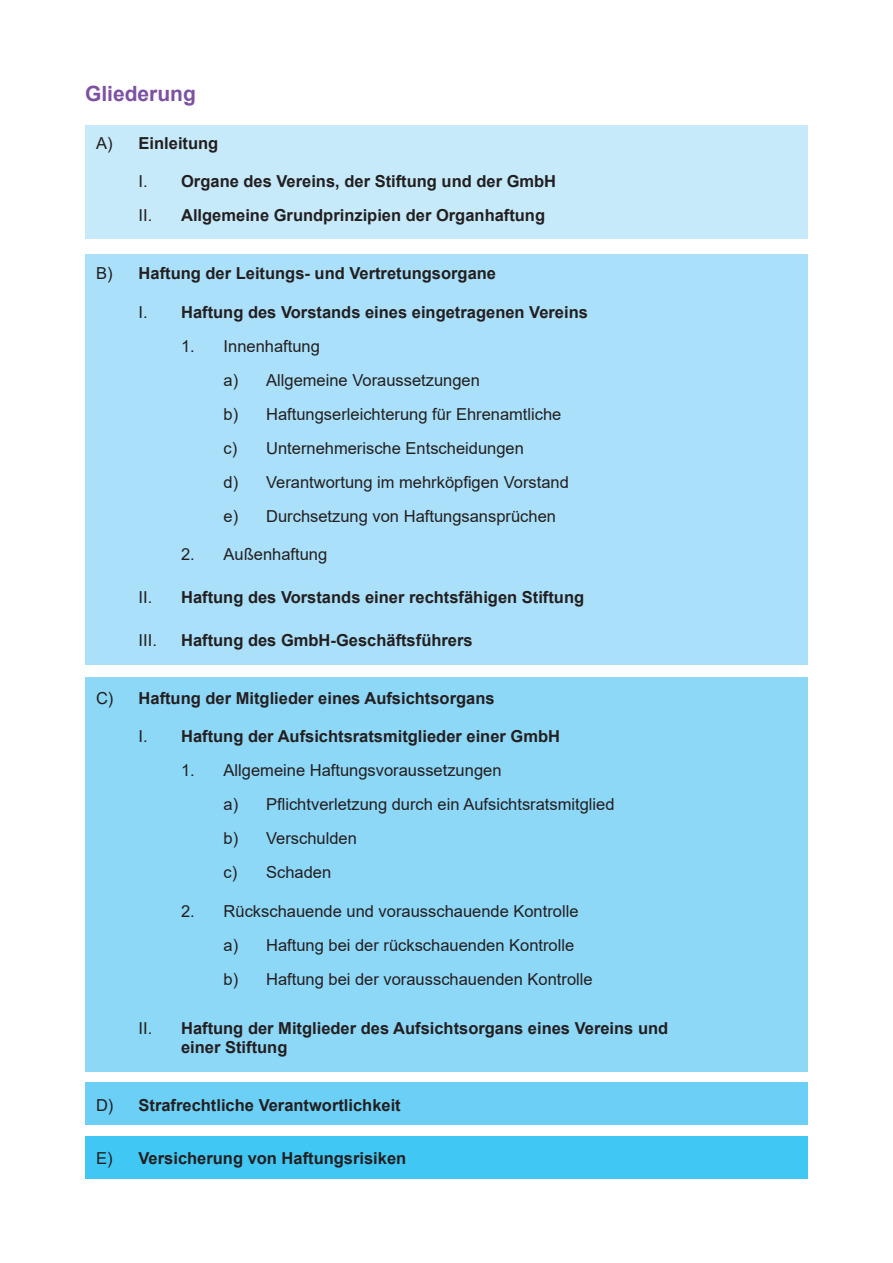
<style>
.page{position:relative;width:893px;height:1263px;background:#fff}
.page>*{position:absolute;margin:0;border:0;box-sizing:border-box;transform-origin:0 0}
.t1{font:700 21px "Arial";color:#7c51a1}
.t2{font:700 16.5px/33.9px "Arial";color:#231f20}
.t3{font:16.5px/33.9px "Arial";color:#231f20}
.s1{font-weight:400}
</style>
<div class="page">
<div style="left:85px;top:1136px;width:723px;height:43px;background:#40c7f4"></div>
<div style="left:85px;top:1082px;width:723px;height:43px;background:#6bcff6"></div>
<div style="left:85px;top:677px;width:723px;height:395px;background:#8dd7f7"></div>
<div style="left:85px;top:254px;width:723px;height:411px;background:#aae0f9"></div>
<div style="left:85px;top:125px;width:723px;height:114px;background:#c6eafa"></div>
<p class="t1" style="left:85px;top:79px;width:112px">Gliederung</p>
<p class="t2" style="left:96px;top:126px;width:124px"><span class="s1">A)</span> Einleitung</p>
<p class="t2" style="left:139px;top:165px;width:419px"><span class="s1">I.</span> Organe des Vereins, der Stiftung und der GmbH<br><span class="s1">II.</span> Allgemeine Grundprinzipien der Organhaftung</p>
<p class="t2" style="left:96px;top:257px;width:402px"><span class="s1">B)</span> Haftung der Leitungs- und Vertretungsorgane</p>
<p class="t2" style="left:139px;top:295px;width:451px"><span class="s1">I.</span> Haftung des Vorstands eines eingetragenen Vereins</p>
<p class="t3" style="left:224px;top:329px;width:347px;text-indent:-43px">1. Innenhaftung<br>a) Allgemeine Voraussetzungen<br>b) Haftungserleichterung für Ehrenamtliche c) Unternehmerische Entscheidungen<br>d) Verantwortung im mehrköpfigen Vorstand e) Durchsetzung von Haftungsansprüchen</p>
<p class="t3" style="left:181px;top:537px;width:148px">2. Außenhaftung</p>
<p class="t2" style="left:139px;top:580px;width:447px"><span class="s1">II.</span> Haftung des Vorstands einer rechtsfähigen Stiftung</p>
<p class="t3" style="left:139px;top:623px;width:20px">III.</p>
<p class="t2" style="left:181px;top:623px;width:293px">Haftung des GmbH-Geschäftsführers</p>
<p class="t2" style="left:96px;top:681px;width:400px"><span class="s1">C)</span> Haftung der Mitglieder eines Aufsichtsorgans</p>
<p class="t2" style="left:139px;top:720px;width:423px"><span class="s1">I.</span> Haftung der Aufsichtsratsmitglieder einer GmbH</p>
<p class="t3" style="left:224px;top:754px;width:393px;text-indent:-43px">1. Allgemeine Haftungsvoraussetzungen<br>a) Pflichtverletzung durch ein Aufsichtsratsmitglied b) Verschulden<br>c) Schaden</p>
<p class="t3" style="left:224px;top:894px;width:371px;text-indent:-43px">2. Rückschauende und vorausschauende Kontrolle a) Haftung bei der rückschauenden Kontrolle b) Haftung bei der vorausschauenden Kontrolle</p>
<p class="t2" style="left:181px;top:1019px;width:489px;line-height:19px;text-indent:-43px"><span class="s1">II.</span> Haftung der Mitglieder des Aufsichtsorgans eines Vereins und einer Stiftung</p>
<p class="t2" style="left:96px;top:1088px;width:306px"><span class="s1">D)</span> Strafrechtliche Verantwortlichkeit</p>
<p class="t2" style="left:96px;top:1142px;width:312px"><span class="s1">E)</span> Versicherung von Haftungsrisiken</p>
</div>
